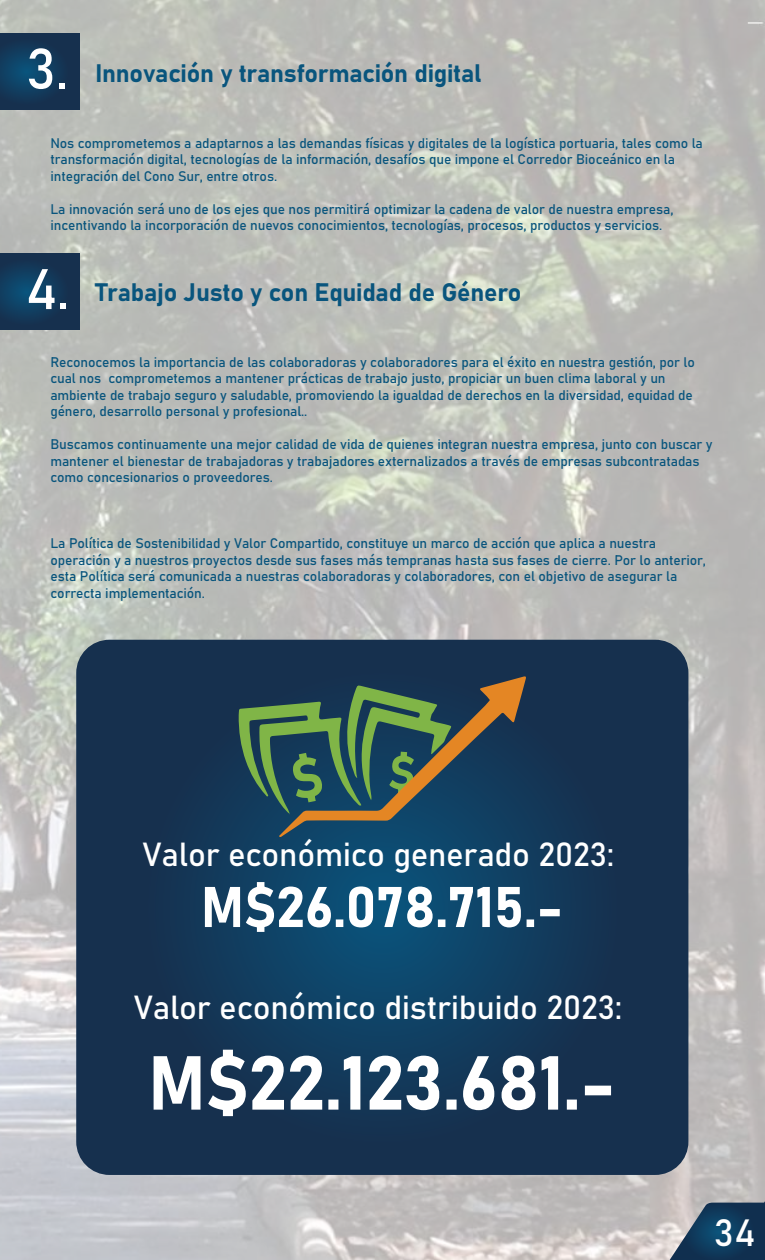
<style>
.page{position:relative;width:765px;height:1260px;background:#fff}
.page>*{position:absolute;margin:0;border:0;box-sizing:border-box;transform-origin:0 0}
.t1{font:56.25px "Bahnschrift";color:#fff}
.t2{font:37.5px "Bahnschrift";color:#fff}
.t3{font:32.88px "Bahnschrift";letter-spacing:-.01em;color:#fff}
.t4{font:25px "Bahnschrift";letter-spacing:-.01em;color:#09557d}
.t5{font:13.75px/16.5px "Bahnschrift";letter-spacing:-.01em;color:#09557d}
</style>
<div class="page">
<img style="left:0;top:0;width:765px;height:1260px">
<svg style="left:76px;top:640px;width:612px;height:535px;background:#153554"></svg>
<svg style="left:0;top:33px;width:80px;height:76px;background:#133858"></svg>
<svg style="left:154px;top:1050px;width:457px;height:66px"></svg>
<svg style="left:205px;top:882px;width:355px;height:50px"></svg>
<svg style="left:0;top:254px;width:80px;height:76px;background:#133858"></svg>
<svg style="left:279px;top:676px;width:247px;height:161px;background:#324653"></svg>
<svg style="left:670px;top:1203px;width:94px;height:57px;background:#365570"></svg>
<hr style="left:764px;top:1202px;width:1px;height:58px;background:#102f4f">
<svg style="left:239px;top:685px;width:213px;height:130px;background:#3c5f52"></svg>
<h1 class="t1" style="left:26px;top:26px;width:44px">3.</h1>
<h3 class="t4" style="left:95px;top:54px;width:388px">Innovación y transformación digital</h3>
<p class="t5" style="left:50px;top:134px;width:654px">Nos comprometemos a adaptarnos a las demandas físicas y digitales de la logística portuaria, tales como la transformación digital, tecnologías de la información, desafíos que impone el Corredor Bioceánico en la integración del Cono Sur, entre otros.</p>
<p class="t5" style="left:51px;top:200px;width:624px">La innovación será uno de los ejes que nos permitirá optimizar la cadena de valor de nuestra empresa, incentivando la incorporación de nuevos conocimientos, tecnologías, procesos, productos y servicios.</p>
<h1 class="t1" style="left:25px;top:247px;width:46px">4.</h1>
<h3 class="t4" style="left:95px;top:273px;width:428px">Trabajo Justo y con Equidad de Género</h3>
<p class="t5" style="left:50px;top:353px;width:646px">Reconocemos la importancia de las colaboradoras y colaboradores para el éxito en nuestra gestión, por lo cual nos comprometemos a mantener prácticas de trabajo justo, propiciar un buen clima laboral y un ambiente de trabajo seguro y saludable, promoviendo la igualdad de derechos en la diversidad, equidad de género, desarrollo personal y profesional..</p>
<p class="t5" style="left:50px;top:435px;width:664px">Buscamos continuamente una mejor calidad de vida de quienes integran nuestra empresa, junto con buscar y mantener el bienestar de trabajadoras y trabajadores externalizados a través de empresas subcontratadas como concesionarios o proveedores.</p>
<p class="t5" style="left:51px;top:534px;width:657px">La Política de Sostenibilidad y Valor Compartido, constituye un marco de acción que aplica a nuestra operación y a nuestros proyectos desde sus fases más tempranas hasta sus fases de cierre. Por lo anterior, esta Política será comunicada a nuestras colaboradoras y colaboradores, con el objetivo de asegurar la correcta implementación.</p>
<h3 class="t3" style="left:143px;top:829px;width:473px">Valor económico generado 2023:</h3>
<h3 class="t3" style="left:134px;top:983px;width:490px">Valor económico distribuido 2023:</h3>
<h2 class="t2" style="left:714px;top:1205px;width:43px">34</h2>
</div>
